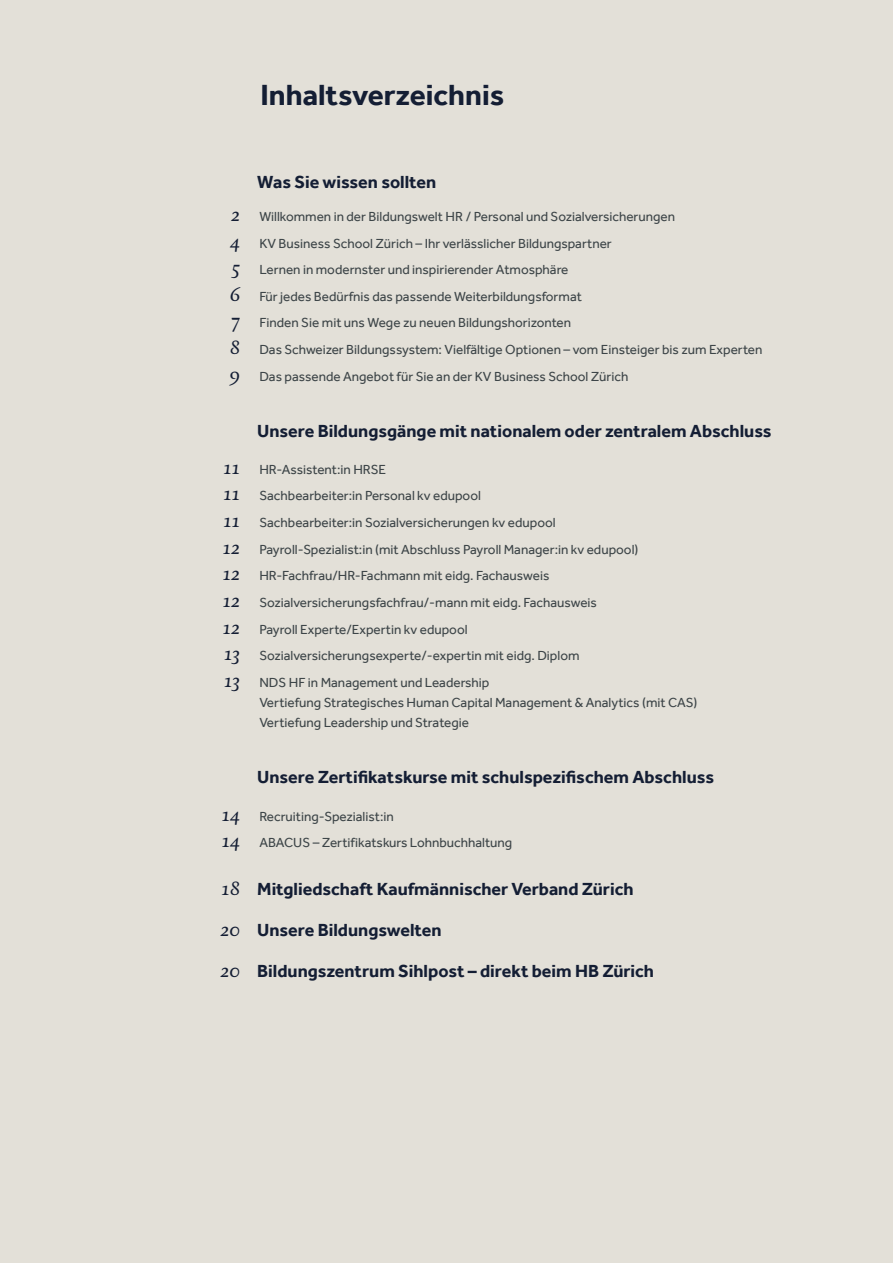
<style>
.page{position:relative;width:893px;height:1263px;background:#e3e0d8}
.page>*{position:absolute;margin:0;border:0;box-sizing:border-box;transform-origin:0 0}
.t1{font:700 30px "Effra";color:#141e34}
.t2{font:700 18px "Effra";color:#141e34}
.t3{font:italic 500 18px "Feijoa";color:#141e34}
.t4{font:13.5px/26.7px "Effra";color:#3d4548}
.s1{font-family:"Feijoa";font-weight:500;font-style:italic;font-size:18px;color:#141e34}
.s2{font-family:"Feijoa";font-weight:500;font-style:italic}
</style>
<div class="page">
<h1 class="t1" style="left:260px;top:77px;width:245px">Inhaltsverzeichnis</h1>
<h2 class="t2" style="left:257px;top:171px;width:180px">Was Sie wissen sollten</h2>
<h2 class="t3" style="left:231px;top:203px;width:11px">2</h2>
<p class="t4" style="left:259px;top:203px;width:417px">Willkommen in der Bildungswelt HR / Personal und Sozialversicherungen</p>
<h2 class="t3" style="left:230px;top:229px;width:12px">4</h2>
<p class="t4" style="left:230px;top:229px;width:384px;text-indent:30px">KV Business School Zürich – Ihr verlässlicher Bildungspartner<br><span class="s1">5</span> Lernen in modernster und inspirierender Atmosphäre<br><span class="s1">6</span> Für jedes Bedürfnis das passende Weiterbildungsformat</p>
<h2 class="t3" style="left:232px;top:309px;width:10px">7</h2>
<p class="t4" style="left:259px;top:309px;width:313px">Finden Sie mit uns Wege zu neuen Bildungshorizonten</p>
<h2 class="t3" style="left:230px;top:336px;width:12px">8</h2>
<p class="t4" style="left:230px;top:336px;width:534px;text-indent:30px">Das Schweizer Bildungssystem: Vielfältige Optionen – vom Einsteiger bis zum Experten<br><span class="s1">9</span> Das passende Angebot für Sie an der KV Business School Zürich</p>
<h2 class="t2" style="left:257px;top:420px;width:516px">Unsere Bildungsgänge mit nationalem oder zentralem Abschluss</h2>
<h2 class="t3" style="left:223px;top:456px;width:19px">11</h2>
<p class="t4" style="left:259px;top:456px;width:128px">HR-Assistent:in HRSE</p>
<h2 class="t3" style="left:223px;top:482px;width:19px">11</h2>
<p class="t4" style="left:259px;top:482px;width:223px">Sachbearbeiter:in Personal kv edupool</p>
<h2 class="t3" style="left:223px;top:509px;width:19px">11</h2>
<p class="t4" style="left:259px;top:509px;width:298px">Sachbearbeiter:in Sozialversicherungen kv edupool</p>
<h2 class="t3" style="left:223px;top:535px;width:19px">12</h2>
<p class="t4" style="left:259px;top:536px;width:381px">Payroll-Spezialist:in (mit Abschluss Payroll Manager:in kv edupool)</p>
<h2 class="t3" style="left:223px;top:562px;width:19px">12</h2>
<p class="t4" style="left:259px;top:562px;width:292px">HR-Fachfrau/HR-Fachmann mit eidg. Fachausweis</p>
<h2 class="t3" style="left:223px;top:589px;width:19px">12</h2>
<p class="t4" style="left:259px;top:589px;width:339px">Sozialversicherungsfachfrau/-mann mit eidg. Fachausweis</p>
<h2 class="t3" style="left:223px;top:615px;width:19px">12</h2>
<p class="t4" style="left:259px;top:616px;width:210px">Payroll Experte/Expertin kv edupool</p>
<h2 class="t3" style="left:224px;top:642px;width:18px">13</h2>
<p class="t4" style="left:224px;top:642px;width:357px;text-indent:35px">Sozialversicherungsexperte/-expertin mit eidg. Diplom<br><span class="s1">13</span> NDS HF in Management und Leadership</p>
<p class="t4" style="left:259px;top:692px;width:439px;line-height:20.2px">Vertiefung Strategisches Human Capital Management &amp; Analytics (mit CAS)<br>Vertiefung Leadership und Strategie</p>
<h2 class="t2" style="left:257px;top:766px;width:458px">Unsere Zertifikatskurse mit schulspezifischem Abschluss</h2>
<h2 class="t3" style="left:221px;top:802px;width:20px">14</h2>
<p class="t4" style="left:221px;top:802px;width:292px;text-indent:38px">Recruiting-Spezialist:in<br><span class="s1">14</span> ABACUS – Zertifikatskurs Lohnbuchhaltung</p>
<h2 class="t2" style="left:221px;top:877px;width:414px"><span class="s2">18</span> Mitgliedschaft Kaufmännischer Verband Zürich</h2>
<h2 class="t2" style="left:221px;top:918px;width:222px"><span class="s2">20</span> Unsere Bildungswelten</h2>
<h2 class="t2" style="left:221px;top:959px;width:435px"><span class="s2">20</span> Bildungszentrum Sihlpost – direkt beim HB Zürich</h2>
</div>
